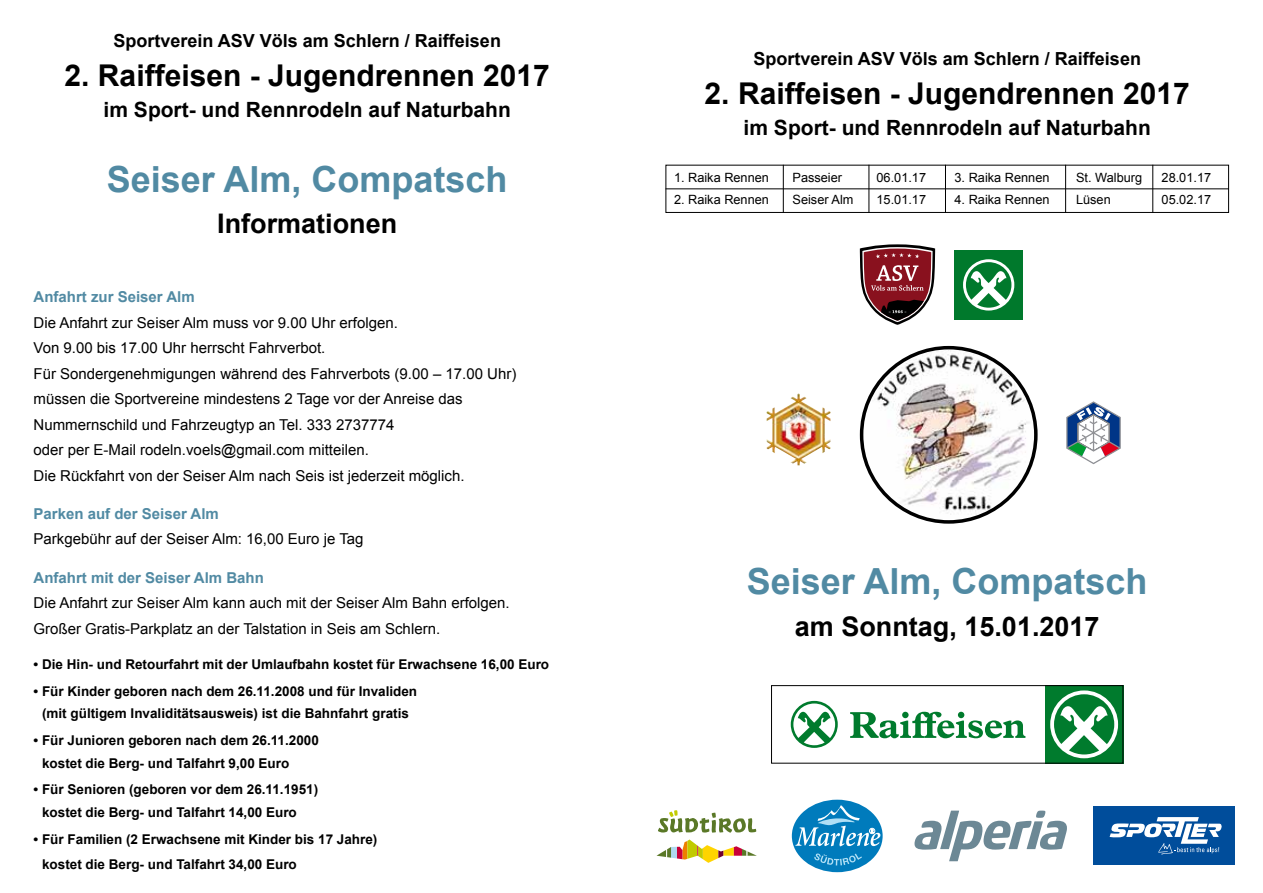
<style>
.page{position:relative;width:1263px;height:893px;background:#fff}
.page>*{position:absolute;margin:0;border:0;box-sizing:border-box;transform-origin:0 0}
.t1{font:700 36px "Arial";color:#518aa3}
.t2{font:700 30px "Arial";color:#000}
.t3{font:700 27px "Arial";color:#000}
.t4{font:700 21px "Arial";color:#000}
.t5{font:700 18px "Arial";color:#000}
.t6{font:15px/25.5px "Arial";color:#000}
.t7{font:700 15px "Arial";color:#518aa3}
.t8{font:700 13.5px/22.5px "Arial";color:#000}
.t9{font:12.75px "Arial";color:#000}
</style>
<div class="page">
<div style="left:665px;top:165px;width:564px;height:48px;border:1px solid #000"></div>
<hr style="left:783px;top:165px;width:1px;height:48px;background:#000">
<hr style="left:868px;top:165px;width:1px;height:48px;background:#000">
<hr style="left:945px;top:165px;width:1px;height:48px;background:#000">
<hr style="left:1065px;top:165px;width:1px;height:48px;background:#000">
<hr style="left:1152px;top:165px;width:1px;height:48px;background:#000">
<hr style="left:665px;top:188px;width:564px;height:1px;background:#000">
<svg style="left:656px;top:839px;width:101px;height:24px"></svg>
<svg style="left:658px;top:810px;width:98px;height:23px"></svg>
<img style="left:870px;top:350px;width:166px;height:168px">
<div style="left:860px;top:346px;width:177px;height:178px;border:4px solid #000;border-radius:50%"></div>
<img style="left:766px;top:393px;width:64px;height:72px">
<svg style="left:1066px;top:401px;width:55px;height:64px"></svg>
<div style="left:954px;top:250px;width:68px;height:70px;background:#00792c"></div>
<svg style="left:963px;top:259px;width:51px;height:52px"></svg>
<div style="left:792px;top:800px;width:91px;height:72px;background:#007bbc;border-radius:50%"></div>
<svg style="left:814px;top:853px;width:48px;height:12px"></svg>
<svg style="left:795px;top:805px;width:85px;height:41px"></svg>
<div style="left:1045px;top:685px;width:78px;height:78px;background:#007b2d"></div>
<svg style="left:1050px;top:690px;width:68px;height:68px"></svg>
<svg style="left:850px;top:712px;width:175px;height:26px"></svg>
<svg style="left:791px;top:701px;width:47px;height:47px"></svg>
<div style="left:771px;top:685px;width:352px;height:78px;border:1px solid #000"></div>
<svg style="left:914px;top:811px;width:153px;height:50px"></svg>
<div style="left:1093px;top:807px;width:142px;height:58px;background:#004d9b"></div>
<svg style="left:1109px;top:817px;width:113px;height:37px"></svg>
<svg style="left:860px;top:244px;width:75px;height:81px"></svg>
<p class="t5" style="left:113px;top:29px;width:389px">Sportverein ASV Völs am Schlern / Raiffeisen</p>
<h2 class="t2" style="left:65px;top:55px;width:487px">2. Raiffeisen - Jugendrennen 2017</h2>
<h3 class="t4" style="left:104px;top:95px;width:409px">im Sport- und Rennrodeln auf Naturbahn</h3>
<h1 class="t1" style="left:107px;top:155px;width:402px">Seiser Alm, Compatsch</h1>
<h3 class="t3" style="left:217px;top:206px;width:182px">Informationen</h3>
<p class="t7" style="left:34px;top:287px;width:163px">Anfahrt zur Seiser Alm</p>
<p class="t6" style="left:34px;top:310px;width:484px">Die Anfahrt zur Seiser Alm muss vor 9.00 Uhr erfolgen.<br>Von 9.00 bis 17.00 Uhr herrscht Fahrverbot.<br>Für Sondergenehmigungen während des Fahrverbots (9.00 – 17.00 Uhr) müssen die Sportvereine mindestens 2 Tage vor der Anreise das Nummernschild und Fahrzeugtyp an Tel. 333 2737774<br>oder per E-Mail rodeln.voels@gmail.com mitteilen.<br>Die Rückfahrt von der Seiser Alm nach Seis ist jederzeit möglich.</p>
<p class="t7" style="left:34px;top:504px;width:187px">Parken auf der Seiser Alm</p>
<p class="t6" style="left:34px;top:527px;width:331px">Parkgebühr auf der Seiser Alm: 16,00 Euro je Tag</p>
<p class="t7" style="left:34px;top:567px;width:232px">Anfahrt mit der Seiser Alm Bahn</p>
<p class="t6" style="left:34px;top:590px;width:478px">Die Anfahrt zur Seiser Alm kann auch mit der Seiser Alm Bahn erfolgen.<br>Großer Gratis-Parkplatz an der Talstation in Seis am Schlern.</p>
<p class="t8" style="left:34px;top:653px;width:517px">• Die Hin- und Retourfahrt mit der Umlaufbahn kostet für Erwachsene 16,00 Euro</p>
<p class="t8" style="left:34px;top:680px;width:385px;text-align:center">• Für Kinder geboren nach dem 26.11.2008 und für Invaliden (mit gültigem Invaliditätsausweis) ist die Bahnfahrt gratis</p>
<p class="t8" style="left:42px;top:729px;width:278px;text-indent:-8px">• Für Junioren geboren nach dem 26.11.2000 kostet die Berg- und Talfahrt 9,00 Euro</p>
<p class="t8" style="left:42px;top:779px;width:278px;text-indent:-8px">• Für Senioren (geboren vor dem 26.11.1951) kostet die Berg- und Talfahrt 14,00 Euro</p>
<p class="t8" style="left:42px;top:826px;width:337px;line-height:25.5px;text-indent:-8px">• Für Familien (2 Erwachsene mit Kinder bis 17 Jahre) kostet die Berg- und Talfahrt 34,00 Euro</p>
<p class="t5" style="left:753px;top:47px;width:389px">Sportverein ASV Völs am Schlern / Raiffeisen</p>
<h2 class="t2" style="left:705px;top:73px;width:487px">2. Raiffeisen - Jugendrennen 2017</h2>
<h3 class="t4" style="left:744px;top:113px;width:409px">im Sport- und Rennrodeln auf Naturbahn</h3>
<p class="t9" style="left:674px;top:169px;width:96px">1. Raika Rennen</p>
<p class="t9" style="left:792px;top:169px;width:51px">Passeier</p>
<p class="t9" style="left:876px;top:169px;width:51px">06.01.17</p>
<p class="t9" style="left:954px;top:169px;width:96px">3. Raika Rennen</p>
<p class="t9" style="left:1076px;top:169px;width:68px">St. Walburg</p>
<p class="t9" style="left:1161px;top:169px;width:51px">28.01.17</p>
<p class="t9" style="left:674px;top:191px;width:96px">2. Raika Rennen</p>
<p class="t9" style="left:792px;top:191px;width:62px">Seiser Alm</p>
<p class="t9" style="left:876px;top:191px;width:51px">15.01.17</p>
<p class="t9" style="left:954px;top:191px;width:96px">4. Raika Rennen</p>
<p class="t9" style="left:1076px;top:191px;width:36px">Lüsen</p>
<p class="t9" style="left:1161px;top:191px;width:51px">05.02.17</p>
<h1 class="t1" style="left:747px;top:558px;width:402px">Seiser Alm, Compatsch</h1>
<h3 class="t3" style="left:795px;top:608px;width:306px">am Sonntag, 15.01.2017</h3>
</div>
